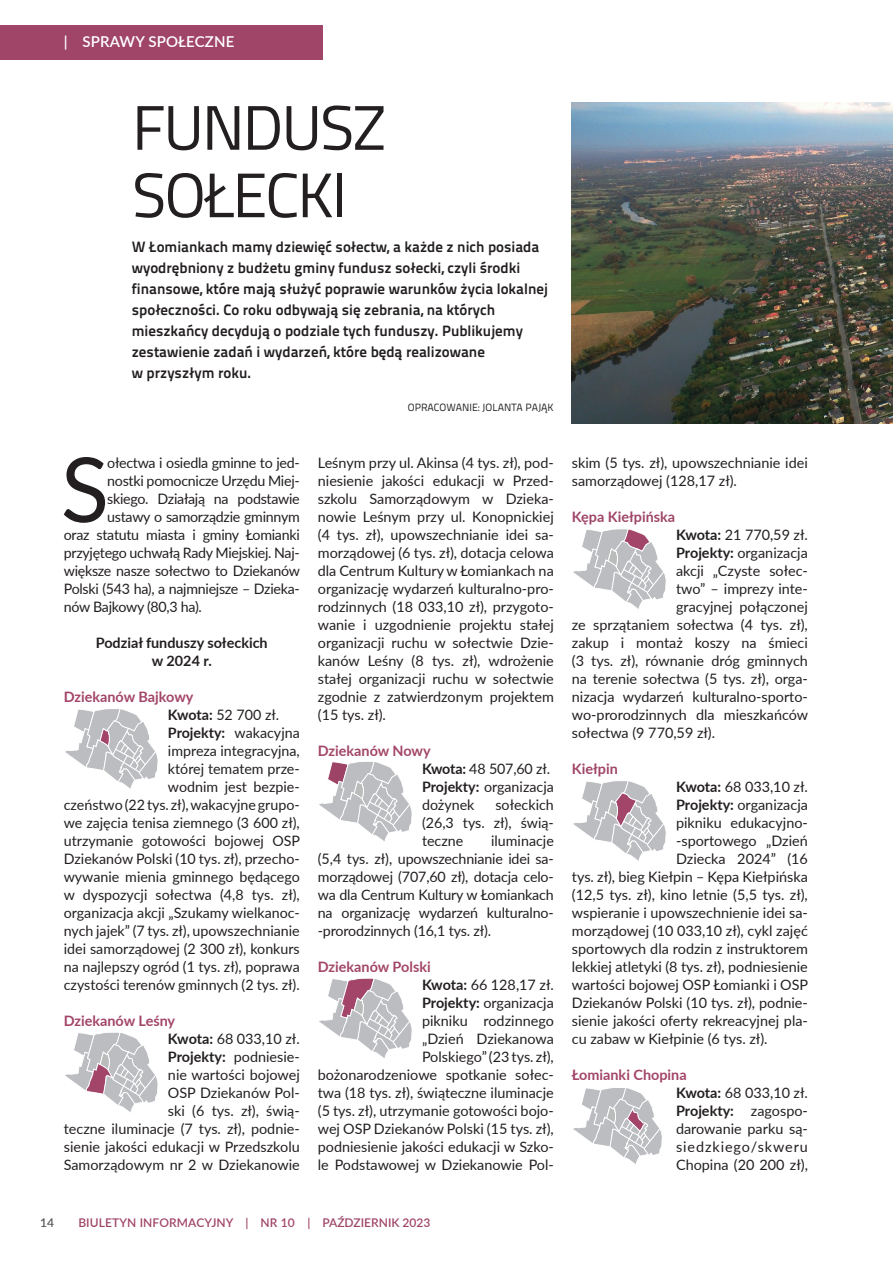
<style>
.page{position:relative;width:893px;height:1263px;background:#fff}
.page>*{position:absolute;margin:0;border:0;box-sizing:border-box;transform-origin:0 0}
.t1{font:89.7px "Lato";color:#231f20}
.t2{font:63px/67.5px "Titillium";letter-spacing:-.03em;color:#231f20}
.t3{font:700 15px/21px "Titillium Text 22 L";color:#231f20}
.t4{font:600 15px "Lato";letter-spacing:.01em;color:#fff}
.t5{font:14.4px/18px "Lato";color:#231f20;text-align:justify}
.t6{font:14.4px "Lato";letter-spacing:-.02em;color:#231f20}
.t7{font:700 14.4px/18px "Lato";color:#231f20;text-align:center}
.t8{font:700 14.4px "Lato";color:#a24568}
.t9{font:700 14.4px "Lato";color:#9f4568}
.t10{font:600 12px "Lato";letter-spacing:.01em;color:#a04568}
.t11{font:600 12px "Lato";color:#57585a}
.t12{font:10.5px "Titillium Text 22 L";color:#231f20}
.s1{font-weight:700}
.s2{font-weight:400}
.s3{font-weight:700;color:#a24568}
</style>
<div class="page">
<div style="left:0;top:26px;width:323px;height:34px;background:#a04568"></div>
<img style="left:572px;top:102px;width:321px;height:322px">
<svg style="left:65px;top:709px;width:93px;height:80px"></svg>
<svg style="left:65px;top:1032px;width:93px;height:80px"></svg>
<svg style="left:319px;top:761px;width:93px;height:81px"></svg>
<svg style="left:319px;top:978px;width:93px;height:80px"></svg>
<svg style="left:573px;top:529px;width:93px;height:80px"></svg>
<svg style="left:573px;top:781px;width:93px;height:80px"></svg>
<svg style="left:573px;top:1088px;width:89px;height:76px"></svg>
<p class="t4" style="left:64px;top:31px;width:172px">| SPRAWY SPOŁECZNE</p>
<h2 class="t2" style="left:132px;top:91px;width:256px">FUNDUSZ<br>SOŁECKI</h2>
<p class="t3" style="left:132px;top:235px;width:418px">W Łomiankach mamy dziewięć sołectw, a każde z nich posiada wyodrębniony z budżetu gminy fundusz sołecki, czyli środki finansowe, które mają służyć poprawie warunków życia lokalnej społeczności. Co roku odbywają się zebrania, na których mieszkańcy decydują o podziale tych funduszy. Publikujemy zestawienie zadań i wydarzeń, które będą realizowane<br>w przyszłym roku.</p>
<h1 class="t1" style="left:61px;top:425px;width:50px">S</h1>
<p class="t6" style="left:107px;top:452px;width:194px">ołectwa i osiedla gminne to jed-</p>
<p class="t6" style="left:107px;top:470px;width:194px">nostki pomocnicze Urzędu Miej-</p>
<p class="t6" style="left:107px;top:488px;width:194px">skiego. Działają na podstawie</p>
<p class="t6" style="left:107px;top:506px;width:194px">ustawy o samorządzie gminnym</p>
<p class="t6" style="left:64px;top:524px;width:237px">oraz statutu miasta i gminy Łomianki</p>
<p class="t6" style="left:64px;top:542px;width:238px">przyjętego uchwałą Rady Miejskiej. Naj-</p>
<p class="t6" style="left:64px;top:560px;width:238px">większe nasze sołectwo to Dziekanów</p>
<p class="t6" style="left:64px;top:578px;width:238px">Polski (543 ha), a najmniejsze – Dzieka-</p>
<p class="t6" style="left:64px;top:596px;width:140px">nów Bajkowy (80,3 ha).</p>
<p class="t7" style="left:96px;top:633px;width:173px">Podział funduszy sołeckich w 2024 r.</p>
<p class="t8" style="left:64px;top:686px;width:131px">Dziekanów Bajkowy</p>
<p class="t5" style="left:168px;top:705px;width:113px"><span class="s1">Kwota:</span> 52 700 zł.</p>
<p class="t7" style="left:168px;top:723px;width:133px">Projekty: <span class="s2">wakacyjna</span></p>
<p class="t5" style="left:168px;top:741px;width:133px">impreza integracyjna,</p>
<p class="t5" style="left:168px;top:759px;width:133px">której tematem prze-</p>
<p class="t5" style="left:168px;top:777px;width:133px">wodnim jest bezpie-</p>
<p class="t5" style="left:64px;top:795px;width:238px">czeństwo (22 tys. zł), wakacyjne grupo-</p>
<p class="t5" style="left:64px;top:813px;width:238px">we zajęcia tenisa ziemnego (3 600 zł),</p>
<p class="t5" style="left:64px;top:831px;width:238px">utrzymanie gotowości bojowej OSP</p>
<p class="t5" style="left:64px;top:849px;width:238px">Dziekanów Polski (10 tys. zł), przecho-</p>
<p class="t5" style="left:64px;top:867px;width:238px">wywanie mienia gminnego będącego</p>
<p class="t5" style="left:64px;top:885px;width:237px">w dyspozycji sołectwa (4,8 tys. zł),</p>
<p class="t5" style="left:64px;top:903px;width:238px">organizacja akcji „Szukamy wielkanoc-</p>
<p class="t5" style="left:64px;top:921px;width:237px">nych jajek” (7 tys. zł), upowszechnianie</p>
<p class="t5" style="left:64px;top:939px;width:238px">idei samorządowej (2 300 zł), konkurs</p>
<p class="t5" style="left:64px;top:957px;width:237px">na najlepszy ogród (1 tys. zł), poprawa</p>
<p class="t5" style="left:64px;top:975px;width:237px">czystości terenów gminnych (2 tys. zł).</p>
<p class="t8" style="left:64px;top:1010px;width:113px">Dziekanów Leśny</p>
<p class="t5" style="left:168px;top:1029px;width:133px"><span class="s1">Kwota:</span> 68 033,10 zł.</p>
<p class="t5" style="left:168px;top:1047px;width:133px"><span class="s1">Projekty:</span> podniesie-</p>
<p class="t5" style="left:168px;top:1065px;width:133px">nie wartości bojowej</p>
<p class="t5" style="left:168px;top:1083px;width:133px">OSP Dziekanów Pol-</p>
<p class="t5" style="left:168px;top:1101px;width:133px">ski (6 tys. zł), świą-</p>
<p class="t5" style="left:64px;top:1119px;width:238px">teczne iluminacje (7 tys. zł), podnie-</p>
<p class="t5" style="left:64px;top:1137px;width:238px">sienie jakości edukacji w Przedszkolu</p>
<p class="t5" style="left:64px;top:1155px;width:237px">Samorządowym nr 2 w Dziekanowie</p>
<p class="t12" style="left:408px;top:399px;width:148px">OPRACOWANIE: JOLANTA PAJĄK</p>
<p class="t5" style="left:318px;top:453px;width:238px">Leśnym przy ul. Akinsa (4 tys. zł), pod&shy;niesienie jakości edukacji w Przed&shy;szkolu Samorządowym w Dzieka&shy;nowie Leśnym przy ul. Konopnickiej (4 tys. zł), upowszechnianie idei sa&shy;morządowej (6 tys. zł), dotacja celowa dla Centrum Kultury w Łomiankach na organizację wydarzeń kulturalno-pro&shy;rodzinnych (18 033,10 zł), przygoto&shy;wanie i uzgodnienie projektu stałej organizacji ruchu w sołectwie Dzie&shy;kanów Leśny (8 tys. zł), wdrożenie stałej organizacji ruchu w sołectwie zgodnie z zatwierdzonym projektem (15 tys. zł).</p>
<p class="t5" style="left:422px;top:741px;width:133px;text-align:left;text-indent:-104px"><span class="s3">Dziekanów Nowy<br></span><span class="s1">Kwota:</span> 48 507,60 zł.<br><span class="s1">Projekty:</span> organizacja dożynek</p>
<p class="t5" style="left:422px;top:795px;width:133px;text-indent:73px">sołeckich (26,3 tys. zł), świą&shy;teczne</p>
<p class="t5" style="left:318px;top:831px;width:238px;text-indent:173px">iluminacje (5,4 tys. zł), upowszechnianie idei sa&shy;morządowej (707,60 zł), dotacja celo&shy;wa dla Centrum Kultury w Łomiankach na organizację wydarzeń kulturalno--prorodzinnych (16,1 tys. zł).</p>
<p class="t8" style="left:318px;top:956px;width:114px">Dziekanów Polski</p>
<p class="t5" style="left:422px;top:975px;width:133px"><span class="s1">Kwota:</span> 66 128,17 zł.</p>
<p class="t5" style="left:422px;top:993px;width:133px"><span class="s1">Projekty:</span> organizacja</p>
<p class="t5" style="left:422px;top:1011px;width:133px">pikniku rodzinnego</p>
<p class="t5" style="left:422px;top:1029px;width:133px">„Dzień Dziekanowa</p>
<p class="t5" style="left:422px;top:1047px;width:133px">Polskiego” (23 tys. zł),</p>
<p class="t5" style="left:318px;top:1065px;width:238px">bożonarodzeniowe spotkanie sołec-</p>
<p class="t5" style="left:318px;top:1083px;width:237px">twa (18 tys. zł), świąteczne iluminacje</p>
<p class="t5" style="left:318px;top:1101px;width:238px">(5 tys. zł), utrzymanie gotowości bojo-</p>
<p class="t5" style="left:318px;top:1119px;width:238px">wej OSP Dziekanów Polski (15 tys. zł),</p>
<p class="t5" style="left:318px;top:1137px;width:238px">podniesienie jakości edukacji w Szko-</p>
<p class="t5" style="left:318px;top:1155px;width:238px">le Podstawowej w Dziekanowie Pol-</p>
<p class="t11" style="left:40px;top:1213px;width:15px">14</p>
<p class="t10" style="left:78px;top:1213px;width:353px">BIULETYN INFORMACYJNY | NR 10 | PAŹDZIERNIK 2023</p>
<p class="t5" style="left:572px;top:453px;width:237px">skim (5 tys. zł), upowszechnianie idei samorządowej (128,17 zł).</p>
<p class="t9" style="left:572px;top:506px;width:105px">Kępa Kiełpińska</p>
<p class="t5" style="left:676px;top:525px;width:133px"><span class="s1">Kwota:</span> 21 770,59 zł.</p>
<p class="t5" style="left:676px;top:543px;width:133px"><span class="s1">Projekty:</span> organizacja</p>
<p class="t5" style="left:676px;top:561px;width:133px">akcji „Czyste sołec-</p>
<p class="t5" style="left:676px;top:579px;width:133px">two” – imprezy inte-</p>
<p class="t5" style="left:676px;top:597px;width:133px">gracyjnej połączonej</p>
<p class="t5" style="left:572px;top:615px;width:237px">ze sprzątaniem sołectwa (4 tys. zł),</p>
<p class="t5" style="left:572px;top:633px;width:237px">zakup i montaż koszy na śmieci</p>
<p class="t5" style="left:572px;top:651px;width:237px">(3 tys. zł), równanie dróg gminnych</p>
<p class="t5" style="left:572px;top:669px;width:238px">na terenie sołectwa (5 tys. zł), orga-</p>
<p class="t5" style="left:572px;top:687px;width:238px">nizacja wydarzeń kulturalno-sporto-</p>
<p class="t5" style="left:572px;top:705px;width:238px">wo-prorodzinnych dla mieszkańców</p>
<p class="t5" style="left:572px;top:723px;width:145px">sołectwa (9 770,59 zł).</p>
<p class="t9" style="left:572px;top:758px;width:47px">Kiełpin</p>
<p class="t5" style="left:676px;top:777px;width:133px"><span class="s1">Kwota:</span> 68 033,10 zł.</p>
<p class="t5" style="left:676px;top:795px;width:133px"><span class="s1">Projekty:</span> organizacja</p>
<p class="t5" style="left:676px;top:813px;width:133px">pikniku edukacyjno-</p>
<p class="t5" style="left:676px;top:831px;width:133px">-sportowego „Dzień</p>
<p class="t5" style="left:676px;top:849px;width:133px">Dziecka 2024” (16</p>
<p class="t5" style="left:572px;top:867px;width:237px">tys. zł), bieg Kiełpin – Kępa Kiełpińska</p>
<p class="t5" style="left:572px;top:885px;width:237px">(12,5 tys. zł), kino letnie (5,5 tys. zł),</p>
<p class="t5" style="left:572px;top:903px;width:238px">wspieranie i upowszechnienie idei sa-</p>
<p class="t5" style="left:572px;top:921px;width:237px">morządowej (10 033,10 zł), cykl zajęć</p>
<p class="t5" style="left:572px;top:939px;width:237px">sportowych dla rodzin z instruktorem</p>
<p class="t5" style="left:572px;top:957px;width:237px">lekkiej atletyki (8 tys. zł), podniesienie</p>
<p class="t5" style="left:572px;top:975px;width:238px">wartości bojowej OSP Łomianki i OSP</p>
<p class="t5" style="left:572px;top:993px;width:238px">Dziekanów Polski (10 tys. zł), podnie-</p>
<p class="t5" style="left:572px;top:1011px;width:238px">sienie jakości oferty rekreacyjnej pla-</p>
<p class="t5" style="left:572px;top:1029px;width:197px">cu zabaw w Kiełpinie (6 tys. zł).</p>
<p class="t5" style="left:676px;top:1065px;width:133px;text-align:left;text-indent:-104px"><span class="s3">Łomianki Chopina<br></span><span class="s1">Kwota:</span> 68 033,10 zł.<br><span class="s1">Projekty:</span> zagospo&shy;darowanie parku są&shy;siedzkiego/skweru<br>Chopina (20 200 zł),</p>
</div>
